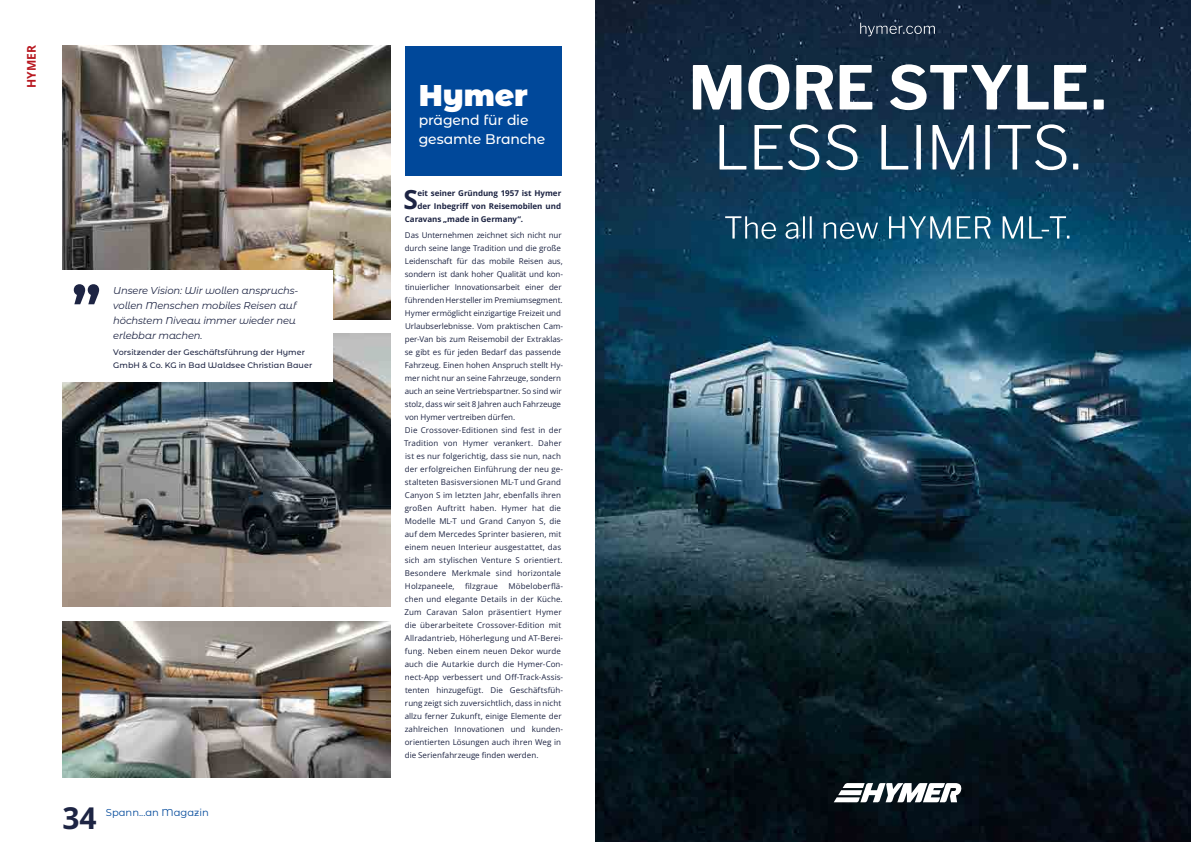
<style>
.page{position:relative;width:1191px;height:842px;background:#fff}
.page>*{position:absolute;margin:0;border:0;box-sizing:border-box;transform-origin:0 0}
.t1{font:900 30px "Montserrat Alternates";color:#fff}
.t2{font:700 30px "Open Sans";color:#1d2443}
.t3{font:700 26.2px "Open Sans";color:#1d2443}
.t4{font:500 14px/19px "Montserrat Alternates";letter-spacing:-.01em;color:#fff}
.t5{font:700 12px "Open Sans";letter-spacing:.01em;color:#b81820}
.t6{font:italic 10px/15px "Montserrat Alternates";letter-spacing:-.015em;color:#1d2443}
.t7{font:10px "Montserrat Alternates";color:#00489a}
.t8{font:8px/13px "Open Sans";letter-spacing:.01em;color:#1d2443}
.t9{font:700 8px "Open Sans";letter-spacing:-.005em;color:#1d2443}
.t10{font:500 8px/13px "Montserrat Alternates";letter-spacing:.005em;color:#1d2443}
</style>
<div class="page">
<img style="left:62px;top:333px;width:328px;height:274px">
<div style="left:404px;top:46px;width:157px;height:129px;background:#00489a"></div>
<img style="left:595px;top:0;width:596px;height:842px">
<svg style="left:833px;top:783px;width:128px;height:19px"></svg>
<svg style="left:725px;top:216px;width:344px;height:23px;background:#3b708a"></svg>
<svg style="left:860px;top:23px;width:75px;height:13px"></svg>
<svg style="left:719px;top:124px;width:359px;height:46px"></svg>
<svg style="left:693px;top:64px;width:410px;height:46px"></svg>
<img style="left:62px;top:46px;width:328px;height:273px">
<img style="left:62px;top:621px;width:328px;height:157px">
<div style="left:61px;top:270px;width:271px;height:112px;background:#fff"></div>
<svg style="left:74px;top:284px;width:25px;height:20px"></svg>
<h3 class="t5" style="left:23px;top:88px;width:45px;rotate:-90deg">HYMER</h3>
<p class="t6" style="left:113px;top:282px;width:186px">Unsere Vision: Wir wollen anspruchs&shy;vollen Menschen mobiles Reisen auf höchstem Niveau immer wieder neu erlebbar machen.</p>
<p class="t10" style="left:113px;top:345px;width:200px">Vorsitzender der Geschäftsführung der Hymer<br>GmbH &amp; Co. KG in Bad Waldsee Christian Bauer</p>
<h1 class="t2" style="left:62px;top:797px;width:36px">34</h1>
<p class="t7" style="left:106px;top:805px;width:104px">Spann...an Magazin</p>
<h1 class="t1" style="left:419px;top:73px;width:111px">Hymer</h1>
<h3 class="t4" style="left:419px;top:110px;width:128px">prägend für die gesamte Branche</h3>
<h2 class="t3" style="left:403px;top:181px;width:16px">S</h2>
<p class="t9" style="left:417px;top:187px;width:145px">eit seiner Gründung 1957 ist Hymer</p>
<p class="t9" style="left:417px;top:200px;width:145px">der Inbegriff von Reisemobilen und</p>
<p class="t9" style="left:405px;top:213px;width:120px">Caravans „made in Germany“.</p>
<p class="t8" style="left:404px;top:228px;width:160px">Das Unternehmen zeichnet sich nicht nur durch seine lange Tradition und die große Leidenschaft für das mobile Reisen aus, sondern ist dank hoher Qualität und kon&shy;tinuierlicher Innovationsarbeit einer der führenden Hersteller im Premiumsegment.<br>Hymer ermöglicht einzigartige Freizeit und Urlaubserlebnisse. Vom praktischen Cam&shy;per-Van bis zum Reisemobil der Extraklas&shy;se gibt es für jeden Bedarf das passende Fahrzeug. Einen hohen Anspruch stellt Hy&shy;mer nicht nur an seine Fahrzeuge, sondern auch an seine Vertriebspartner. So sind wir stolz, dass wir seit 8 Jahren auch Fahrzeuge von Hymer vertreiben dürfen.<br>Die Crossover-Editionen sind fest in der Tradition von Hymer verankert. Daher ist es nur folgerichtig, dass sie nun, nach der erfolgreichen Einführung der neu ge&shy;stalteten Basisversionen ML-T und Grand Canyon S im letzten Jahr, ebenfalls ihren großen Auftritt haben. Hymer hat die Modelle ML-T und Grand Canyon S, die auf dem Mercedes Sprinter basieren, mit einem neuen Interieur ausgestattet, das sich am stylischen Venture S orientiert.<br>Besondere Merkmale sind horizontale Holzpaneele,</p>
<p class="t8" style="left:404px;top:579px;width:160px;text-indent:104px">Möbeloberflä&shy;chen und elegante Details in der Küche.<br>Zum Caravan Salon präsentiert Hymer die überarbeitete Crossover-Edition mit Allradantrieb, Höherlegung und AT-Berei&shy;fung. Neben einem neuen Dekor wurde auch die Autarkie durch die Hymer-Con&shy;nect-App verbessert und Off-Track-Assis&shy;tenten hinzugefügt. Die Geschäftsfüh&shy;rung zeigt sich zuversichtlich, dass in nicht allzu ferner Zukunft, einige Elemente der zahlreichen Innovationen und kunden&shy;orientierten Lösungen auch ihren Weg in die Serienfahrzeuge finden werden.</p>
<p class="t8" style="left:465px;top:579px;width:34px">filzgraue</p>
</div>
